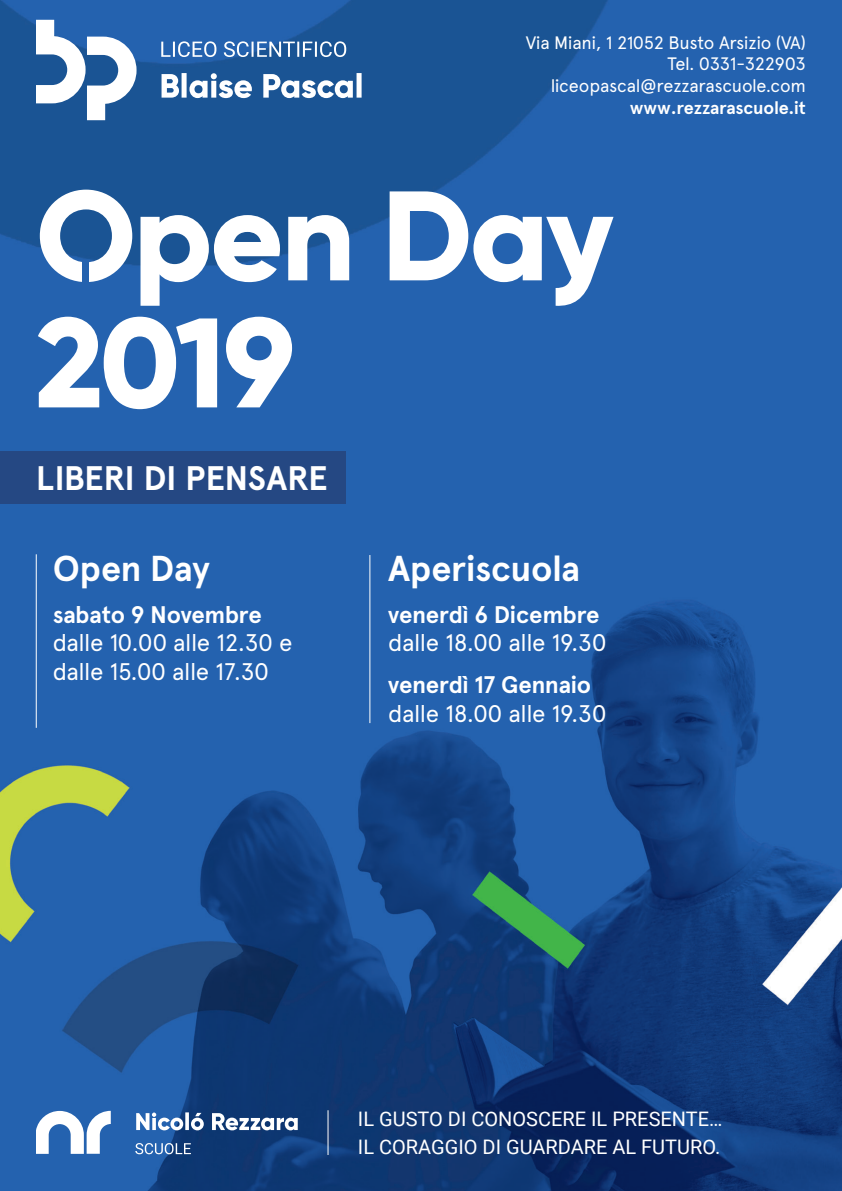
<style>
.page{position:relative;width:842px;height:1191px;background:#fff}
.page>*{position:absolute;margin:0;border:0;box-sizing:border-box;transform-origin:0 0}
.t1{font:800 127px/127px "Gilroy";letter-spacing:-.02em;color:#fff}
.t2{font:700 36px "Apercu";letter-spacing:-.015em;color:#fff}
.t3{font:700 34px "Apercu";letter-spacing:-.015em;color:#fff}
.t4{font:24px/28.8px "Apercu";letter-spacing:-.02em;color:#fff}
.t5{font:700 24px "Apercu";letter-spacing:-.015em;color:#fff}
.t6{font:20px/28px "Roboto";color:#fff}
.t7{font:18px/21.6px "Apercu";letter-spacing:-.02em;color:#fff;text-align:right}
.t8{font:700 18px "Apercu";letter-spacing:-.01em;color:#fff}
</style>
<div class="page">
<img style="left:0;top:0;width:842px;height:1191px">
<svg style="left:36px;top:20px;width:101px;height:100px"></svg>
<svg style="left:204px;top:41px;width:142px;height:16px"></svg>
<svg style="left:162px;top:73px;width:200px;height:25px"></svg>
<img style="left:82px;top:261px;width:6px;height:48px">
<div style="left:0;top:452px;width:346px;height:51px;background:#254883"></div>
<svg style="left:136px;top:1112px;width:162px;height:18px"></svg>
<svg style="left:36px;top:1110px;width:75px;height:43px"></svg>
<svg style="left:135px;top:1143px;width:56px;height:11px"></svg>
<hr style="left:327px;top:1110px;width:1px;height:45px;background:#fff">
<hr style="left:369px;top:555px;width:1px;height:168px;background:#fff">
<hr style="left:36px;top:554px;width:1px;height:174px;background:#fff">
<p class="t7" style="left:526px;top:32px;width:282px">Via Miani, 1 21052 Busto Arsizio (VA)<br>Tel. 0331-322903 liceopascal@rezzarascuole.com</p>
<p class="t8" style="left:630px;top:96px;width:177px">www.rezzarascuole.it</p>
<h1 class="t1" style="left:36px;top:172px;width:579px">Open Day<br>2019</h1>
<h3 class="t3" style="left:36px;top:457px;width:293px">LIBERI DI PENSARE</h3>
<h2 class="t2" style="left:53px;top:546px;width:158px">Open Day</h2>
<p class="t5" style="left:53px;top:599px;width:211px">sabato 9 Novembre</p>
<p class="t4" style="left:53px;top:628px;width:241px">dalle 10.00 alle 12.30 e dalle 15.00 alle 17.30</p>
<h2 class="t2" style="left:388px;top:546px;width:193px">Aperiscuola</h2>
<p class="t5" style="left:388px;top:599px;width:213px">venerdì 6 Dicembre</p>
<p class="t4" style="left:388px;top:628px;width:220px">dalle 18.00 alle 19.30</p>
<p class="t5" style="left:388px;top:670px;width:204px">venerdì 17 Gennaio</p>
<p class="t4" style="left:388px;top:699px;width:220px">dalle 18.00 alle 19.30</p>
<p class="t6" style="left:358px;top:1104px;width:366px">IL GUSTO DI CONOSCERE IL PRESENTE…<br>IL CORAGGIO DI GUARDARE AL FUTURO.</p>
</div>
